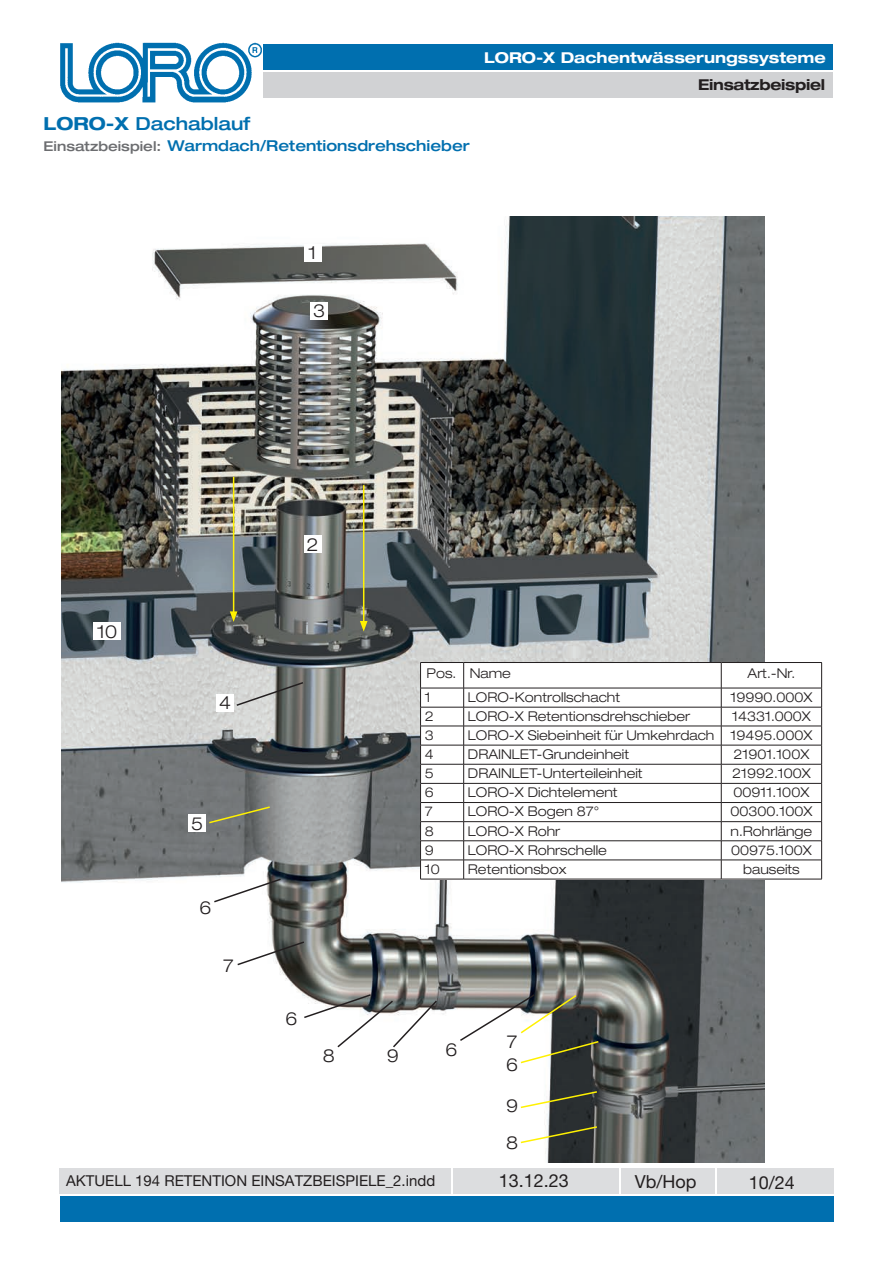
<style>
.page{position:relative;width:893px;height:1263px;background:#fff}
.page>*{position:absolute;margin:0;border:0;box-sizing:border-box;transform-origin:0 0}
.t1{font:18px "Helvetica Neue LT Std";color:#231f20}
.t2{font:300 expanded 18px/22.5px "Helvetica Neue LT Std";color:#231f20}
.t3{font:500 expanded 18px "Helvetica Neue LT Std";color:#006faf}
.t4{font:500 expanded 15px "Helvetica Neue LT Std";color:#006faf}
.t5{font:15px "Helvetica Neue LT Std";color:#231f20}
.t6{font:700 expanded 15px "Helvetica Neue LT Std";color:#fff}
.t7{font:700 expanded 15px "Helvetica Neue LT Std";letter-spacing:-.02em;color:#231f20}
.t8{font:300 expanded 13.5px "Helvetica Neue LT Std";color:#231f20}
.s1{font-weight:700}
.s2{font-size:13.5px;color:#6c6d70}
</style>
<div class="page">
<div style="left:263px;top:45px;width:569px;height:25px;background:#006faf"></div>
<div style="left:263px;top:72px;width:569px;height:26px;background:#d1d2d4"></div>
<img style="left:60px;top:42px;width:202px;height:61px">
<div style="left:60px;top:1196px;width:774px;height:26px;background:#006faf"></div>
<div style="left:60px;top:1168px;width:391px;height:25px;background:#dcdddf"></div>
<div style="left:453px;top:1168px;width:166px;height:25px;background:#dcdddf"></div>
<div style="left:621px;top:1168px;width:94px;height:25px;background:#dcdddf"></div>
<div style="left:717px;top:1168px;width:117px;height:25px;background:#dcdddf"></div>
<img style="left:62px;top:216px;width:703px;height:946px">
<div style="left:420px;top:662px;width:402px;height:217px;background:#fff"></div>
<hr style="left:420px;top:662px;width:44px;height:1px;background:#231f20">
<hr style="left:464px;top:662px;width:257px;height:1px;background:#231f20">
<hr style="left:721px;top:662px;width:101px;height:1px;background:#231f20">
<hr style="left:420px;top:688px;width:44px;height:1px;background:#231f20">
<hr style="left:464px;top:688px;width:257px;height:1px;background:#231f20">
<hr style="left:721px;top:688px;width:101px;height:1px;background:#231f20">
<hr style="left:420px;top:707px;width:44px;height:1px;background:#231f20">
<hr style="left:464px;top:707px;width:257px;height:1px;background:#231f20">
<hr style="left:721px;top:707px;width:101px;height:1px;background:#231f20">
<hr style="left:420px;top:726px;width:44px;height:1px;background:#231f20">
<hr style="left:464px;top:726px;width:257px;height:1px;background:#231f20">
<hr style="left:721px;top:726px;width:101px;height:1px;background:#231f20">
<hr style="left:420px;top:745px;width:44px;height:1px;background:#231f20">
<hr style="left:464px;top:745px;width:257px;height:1px;background:#231f20">
<hr style="left:721px;top:745px;width:101px;height:1px;background:#231f20">
<hr style="left:420px;top:764px;width:44px;height:1px;background:#231f20">
<hr style="left:464px;top:764px;width:257px;height:1px;background:#231f20">
<hr style="left:721px;top:764px;width:101px;height:1px;background:#231f20">
<hr style="left:420px;top:783px;width:44px;height:1px;background:#231f20">
<hr style="left:464px;top:783px;width:257px;height:1px;background:#231f20">
<hr style="left:721px;top:783px;width:101px;height:1px;background:#231f20">
<hr style="left:420px;top:802px;width:44px;height:1px;background:#231f20">
<hr style="left:464px;top:802px;width:257px;height:1px;background:#231f20">
<hr style="left:721px;top:802px;width:101px;height:1px;background:#231f20">
<hr style="left:420px;top:821px;width:44px;height:1px;background:#231f20">
<hr style="left:464px;top:821px;width:257px;height:1px;background:#231f20">
<hr style="left:721px;top:821px;width:101px;height:1px;background:#231f20">
<hr style="left:420px;top:840px;width:44px;height:1px;background:#231f20">
<hr style="left:464px;top:840px;width:257px;height:1px;background:#231f20">
<hr style="left:721px;top:840px;width:101px;height:1px;background:#231f20">
<hr style="left:420px;top:860px;width:44px;height:1px;background:#231f20">
<svg style="left:420px;top:663px;width:1px;height:216px"></svg>
<hr style="left:464px;top:860px;width:257px;height:1px;background:#231f20">
<svg style="left:463px;top:663px;width:1px;height:216px"></svg>
<hr style="left:721px;top:860px;width:101px;height:1px;background:#231f20">
<svg style="left:721px;top:663px;width:1px;height:216px"></svg>
<svg style="left:821px;top:663px;width:1px;height:216px"></svg>
<hr style="left:420px;top:879px;width:44px;height:1px;background:#231f20">
<hr style="left:464px;top:879px;width:257px;height:1px;background:#231f20">
<hr style="left:721px;top:879px;width:101px;height:1px;background:#231f20">
<div style="left:311px;top:302px;width:17px;height:17px;background:#fff"></div>
<div style="left:304px;top:244px;width:17px;height:17px;background:#fff"></div>
<div style="left:304px;top:536px;width:17px;height:17px;background:#fff"></div>
<div style="left:217px;top:694px;width:17px;height:17px;background:#fff"></div>
<div style="left:189px;top:815px;width:17px;height:17px;background:#fff"></div>
<div style="left:197px;top:899px;width:17px;height:17px;background:#fff"></div>
<div style="left:283px;top:1009px;width:17px;height:18px;background:#fff"></div>
<div style="left:443px;top:1041px;width:17px;height:17px;background:#fff"></div>
<div style="left:320px;top:1047px;width:17px;height:17px;background:#fff"></div>
<div style="left:504px;top:1134px;width:17px;height:17px;background:#fff"></div>
<div style="left:384px;top:1047px;width:17px;height:17px;background:#fff"></div>
<div style="left:220px;top:957px;width:17px;height:17px;background:#fff"></div>
<div style="left:504px;top:1056px;width:17px;height:17px;background:#fff"></div>
<div style="left:504px;top:1097px;width:17px;height:17px;background:#fff"></div>
<hr style="left:363px;top:485px;width:1px;height:138px;background:#fff101">
<svg style="left:360px;top:621px;width:8px;height:10px"></svg>
<hr style="left:233px;top:477px;width:1px;height:137px;background:#fff101">
<svg style="left:230px;top:611px;width:7px;height:11px"></svg>
<svg style="left:236px;top:940px;width:70px;height:26px"></svg>
<svg style="left:212px;top:877px;width:70px;height:27px"></svg>
<svg style="left:235px;top:681px;width:70px;height:26px"></svg>
<svg style="left:302px;top:993px;width:136px;height:56px"></svg>
<svg style="left:208px;top:805px;width:63px;height:19px"></svg>
<svg style="left:458px;top:993px;width:142px;height:71px"></svg>
<svg style="left:519px;top:1090px;width:80px;height:19px"></svg>
<svg style="left:519px;top:1125px;width:80px;height:19px"></svg>
<div style="left:94px;top:623px;width:27px;height:17px;background:#fff"></div>
<p class="t6" style="left:484px;top:48px;width:343px">LORO-X Dachentwässerungssysteme</p>
<h1 class="t3" style="left:44px;top:112px;width:208px"><span class="s1">LORO-X</span> Dachablauf</h1>
<p class="t4" style="left:44px;top:136px;width:428px"><span class="s2">Einsatzbeispiel:</span> Warmdach/Retentionsdrehschieber</p>
<h1 class="t2" style="left:309px;top:241px;width:9px">1</h1>
<h1 class="t2" style="left:313px;top:299px;width:14px">3</h1>
<h1 class="t2" style="left:97px;top:620px;width:22px">10</h1>
<h1 class="t2" style="left:307px;top:533px;width:14px">2</h1>
<p class="t7" style="left:698px;top:75px;width:129px">Einsatzbeispiel</p>
<h1 class="t2" style="left:219px;top:691px;width:14px">4</h1>
<h1 class="t2" style="left:191px;top:812px;width:14px">5</h1>
<h1 class="t2" style="left:200px;top:896px;width:14px">6</h1>
<h1 class="t2" style="left:223px;top:954px;width:12px">7</h1>
<h1 class="t2" style="left:285px;top:1006px;width:14px">6</h1>
<h1 class="t2" style="left:323px;top:1044px;width:14px">8</h1>
<p class="t8" style="left:427px;top:665px;width:86px">Pos. Name</p>
<p class="t8" style="left:748px;top:665px;width:49px">Art.-Nr.</p>
<p class="t8" style="left:425px;top:689px;width:7px">1</p>
<p class="t8" style="left:468px;top:689px;width:154px">LORO-Kontrollschacht</p>
<p class="t8" style="left:730px;top:689px;width:83px">19990.000X</p>
<p class="t8" style="left:425px;top:708px;width:11px">2</p>
<p class="t8" style="left:468px;top:708px;width:224px">LORO-X Retentionsdrehschieber</p>
<p class="t8" style="left:732px;top:708px;width:80px">14331.000X</p>
<p class="t8" style="left:425px;top:727px;width:11px">3</p>
<p class="t8" style="left:468px;top:727px;width:346px">LORO-X Siebeinheit für Umkehrdach 19495.000X</p>
<p class="t8" style="left:425px;top:746px;width:11px">4</p>
<p class="t8" style="left:468px;top:746px;width:163px">DRAINLET-Grundeinheit</p>
<p class="t8" style="left:733px;top:746px;width:77px">21901.100X</p>
<p class="t8" style="left:425px;top:765px;width:11px">5</p>
<p class="t8" style="left:468px;top:765px;width:176px">DRAINLET-Unterteileinheit</p>
<p class="t8" style="left:732px;top:765px;width:80px">21992.100X</p>
<p class="t8" style="left:425px;top:784px;width:11px">6</p>
<p class="t8" style="left:468px;top:784px;width:151px">LORO-X Dichtelement</p>
<p class="t8" style="left:733px;top:784px;width:77px">00911.100X</p>
<p class="t8" style="left:425px;top:803px;width:10px">7</p>
<p class="t8" style="left:468px;top:803px;width:133px">LORO-X Bogen 87°</p>
<p class="t8" style="left:730px;top:803px;width:83px">00300.100X</p>
<p class="t8" style="left:425px;top:822px;width:11px">8</p>
<p class="t8" style="left:468px;top:822px;width:94px">LORO-X Rohr</p>
<p class="t8" style="left:730px;top:822px;width:83px">n.Rohrlänge</p>
<p class="t8" style="left:425px;top:841px;width:11px">9</p>
<p class="t8" style="left:468px;top:841px;width:141px">LORO-X Rohrschelle</p>
<p class="t8" style="left:731px;top:841px;width:82px">00975.100X</p>
<p class="t8" style="left:425px;top:861px;width:17px">10</p>
<p class="t8" style="left:468px;top:861px;width:100px">Retentionsbox</p>
<p class="t8" style="left:743px;top:861px;width:58px">bauseits</p>
<h1 class="t2" style="left:387px;top:1044px;width:14px">9</h1>
<h1 class="t2" style="left:445px;top:1038px;width:14px">6</h1>
<h1 class="t2" style="left:506px;top:1030px;width:14px">7<br>6</h1>
<h1 class="t2" style="left:506px;top:1094px;width:14px">9</h1>
<h1 class="t2" style="left:506px;top:1130px;width:14px">8</h1>
<p class="t5" style="left:66px;top:1172px;width:371px">AKTUELL 194 RETENTION EINSATZBEISPIELE_2.indd</p>
<h1 class="t1" style="left:499px;top:1170px;width:72px">13.12.23</h1>
<h1 class="t1" style="left:635px;top:1170px;width:63px">Vb/Hop</h1>
<h1 class="t1" style="left:749px;top:1172px;width:48px">10/24</h1>
</div>
